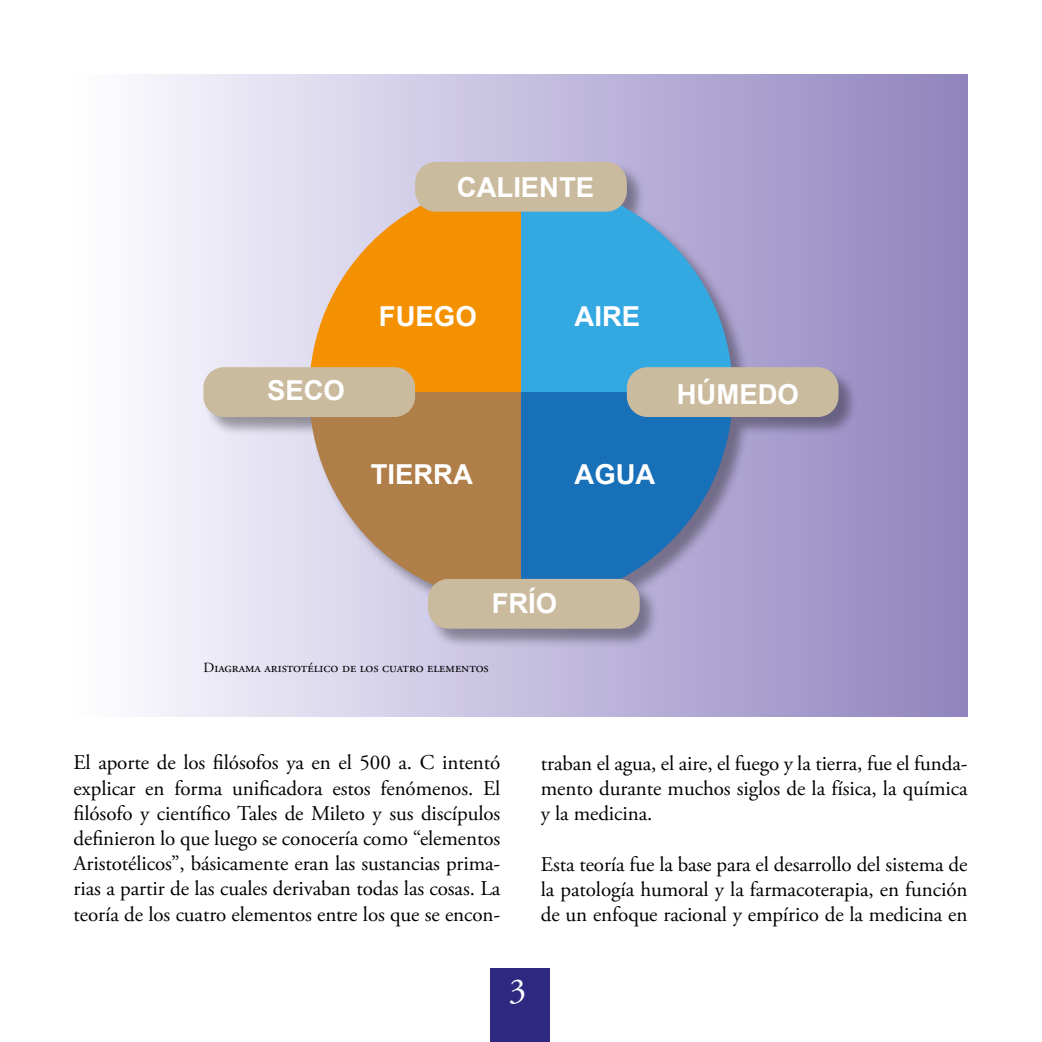
<style>
.page{position:relative;width:1042px;height:1042px;background:#fff}
.page>*{position:absolute;margin:0;border:0;box-sizing:border-box;transform-origin:0 0}
.t1{font:35px "Adobe Garamond Pro";color:#fff}
.t2{font:700 27.47px "Arial";color:#fff}
.t3{font:21px/25.2px "Adobe Garamond Pro";letter-spacing:-.005em;color:#000;text-align:justify}
.t4{font:14px "Adobe Garamond Pro";color:#000}
</style>
<div class="page">
<div style="left:490px;top:968px;width:60px;height:74px;background:#2e2881"></div>
<div style="left:74px;top:74px;width:893px;height:642px;background:linear-gradient(to right,#fefeff,#9083bf)"></div>
<div style="left:204px;top:162px;width:654px;height:486px;background:#000;opacity:.35"></div>
<svg style="left:309px;top:392px;width:212px;height:212px;background:#b9916d"></svg>
<svg style="left:521px;top:180px;width:212px;height:212px;background:#4ea7dc"></svg>
<svg style="left:521px;top:392px;width:212px;height:212px;background:#3478b8"></svg>
<svg style="left:309px;top:180px;width:212px;height:212px;background:#eda035"></svg>
<div style="left:203px;top:367px;width:212px;height:50px;background:#cabb9f;border-radius:21px"></div>
<div style="left:415px;top:162px;width:212px;height:50px;background:#cabb9f;border-radius:21px"></div>
<div style="left:428px;top:579px;width:212px;height:50px;background:#cabb9f;border-radius:21px"></div>
<div style="left:627px;top:367px;width:211px;height:50px;background:#cabb9f;border-radius:21px"></div>
<h2 class="t2" style="left:457px;top:169px;width:139px">CALIENTE</h2>
<h2 class="t2" style="left:267px;top:372px;width:79px">SECO</h2>
<h2 class="t2" style="left:379px;top:298px;width:99px">FUEGO</h2>
<h2 class="t2" style="left:371px;top:456px;width:104px">TIERRA</h2>
<h2 class="t2" style="left:574px;top:298px;width:67px">AIRE</h2>
<h2 class="t2" style="left:677px;top:376px;width:124px">HÚMEDO</h2>
<h2 class="t2" style="left:574px;top:456px;width:82px">AGUA</h2>
<h2 class="t2" style="left:492px;top:585px;width:67px">FRÍO</h2>
<p class="t4" style="left:203px;top:659px;width:287px">Diagrama aristotélico de los cuatro elementos</p>
<p class="t3" style="left:74px;top:751px;width:428px">El aporte de los filósofos ya en el 500 a. C intentó explicar en forma unificadora estos fenómenos. El filósofo y científico Tales de Mileto y sus discípulos definieron lo que luego se conocería como “elementos Aristotélicos”, básicamente eran las sustancias prima&shy;rias a partir de las cuales derivaban todas las cosas. La teoría de los cuatro elementos entre los que se encon-</p>
<p class="t3" style="left:541px;top:751px;width:428px">traban el agua, el aire, el fuego y la tierra, fue el funda&shy;mento durante muchos siglos de la física, la química y la medicina.</p>
<p class="t3" style="left:541px;top:852px;width:428px">Esta teoría fue la base para el desarrollo del sistema de la patología humoral y la farmacoterapia, en función de un enfoque racional y empírico de la medicina en</p>
<h1 class="t1" style="left:509px;top:970px;width:19px">3</h1>
</div>
